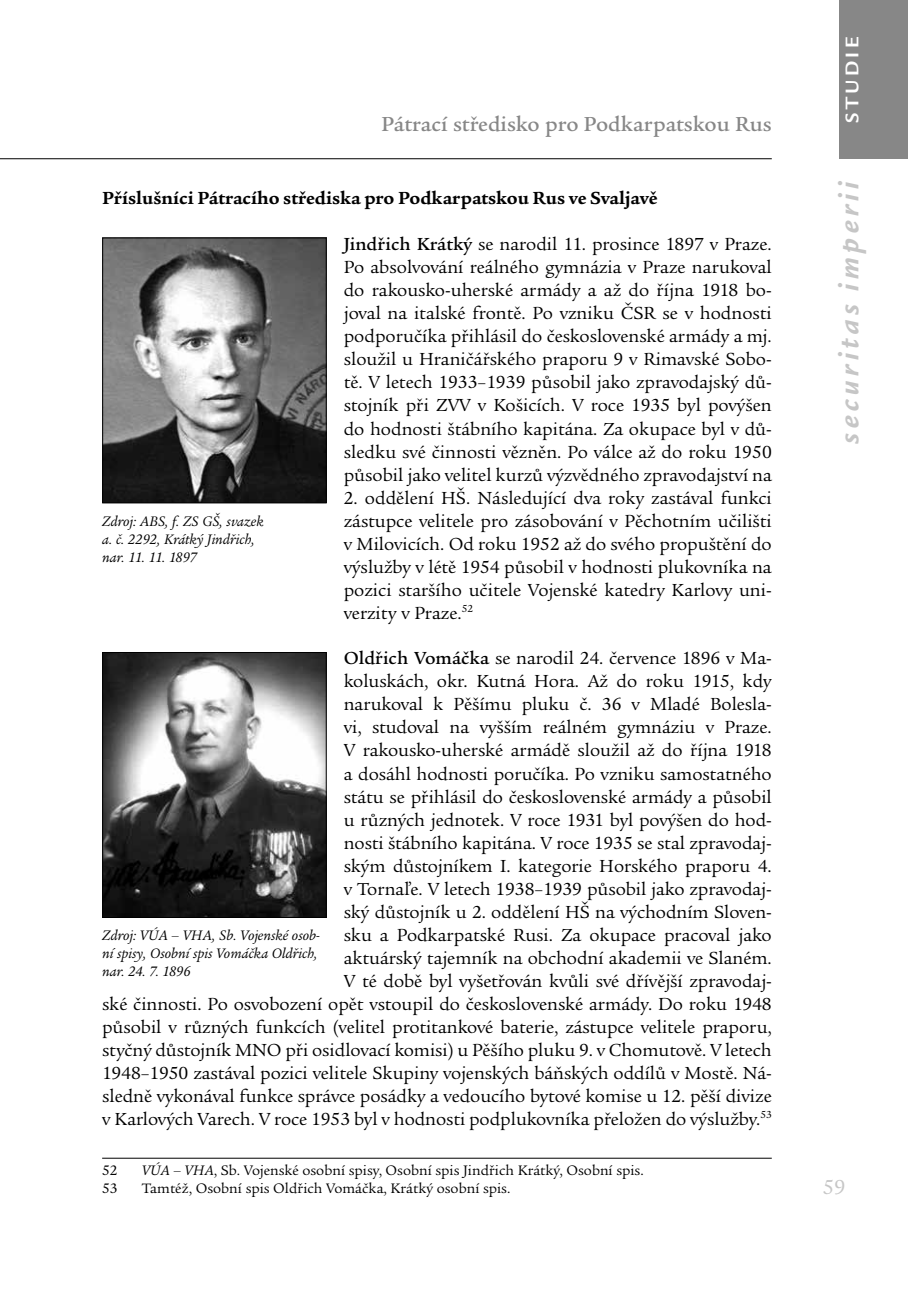
<style>
.page{position:relative;width:908px;height:1304px;background:#fff}
.page>*{position:absolute;margin:0;border:0;box-sizing:border-box;transform-origin:0 0}
.t1{font:italic 700 30px "Legacy Sans Itc TOT";letter-spacing:.15em;color:#c6c6c6}
.t2{font:500 22px "Legacy Serif Itc TOT";color:#878787}
.t3{font:22px "Legacy Serif Itc TOT";color:#c6c6c6}
.t4{font:700 20px "Legacy Sans Itc TOT";letter-spacing:.165em;color:#fff}
.t5{font:19px/23px "Legacy Serif Itc TOT";letter-spacing:-.005em;color:#000;text-align:justify}
.t6{font:700 19px "Legacy Serif Itc TOT";color:#000}
.t7{font:italic 15px/18px "Legacy Serif Itc TOT";color:#000}
.t8{font:15px "Legacy Serif Itc TOT";color:#000}
.s1{font-weight:500}
.s2{font-style:italic}
</style>
<div class="page">
<hr style="left:0;top:158px;width:771px;height:1px;background:#000">
<div style="left:839px;top:0;width:68px;height:159px;background:#878787"></div>
<img style="left:104px;top:654px;width:220px;height:262px">
<div style="left:102px;top:652px;width:224px;height:266px;border:1px solid #000"></div>
<img style="left:104px;top:239px;width:220px;height:262px">
<div style="left:102px;top:237px;width:224px;height:266px;border:1px solid #000"></div>
<hr style="left:102px;top:1158px;width:669px;height:1px;background:#000">
<p class="t2" style="left:381px;top:111px;width:392px">Pátrací středisko pro Podkarpatskou Rus</p>
<p class="t6" style="left:102px;top:187px;width:556px">Příslušníci Pátracího střediska pro Podkarpatskou Rus ve Svaljavě</p>
<p class="t5" style="left:343px;top:234px;width:429px"><span class="s1">Jindřich Krátký</span> se narodil 11. prosince 1897 v Praze.<br>Po absolvování reálného gymnázia v Praze narukoval do rakousko‑uherské armády a až do října 1918 bo‑ joval na italské frontě. Po vzniku ČSR se v hodnosti podporučíka přihlásil do československé armády a mj. sloužil u Hraničářského praporu 9 v Rimavské Sobo‑ tě. V letech 1933–1939 působil jako zpravodajský dů‑ stojník při ZVV v Košicích. V roce 1935 byl povýšen do hodnosti štábního kapitána. Za okupace byl v dů‑ sledku své činnosti vězněn. Po válce až do roku 1950 působil jako velitel kurzů výzvědného zpravodajství na</p>
<p class="t5" style="left:343px;top:487px;width:429px">2. oddělení HŠ. Následující dva roky zastával funkci zástupce velitele pro zásobování v Pěchotním učilišti v Milovicích. Od roku 1952 až do svého propuštění do výslužby v létě 1954 působil v hodnosti plukovníka na pozici staršího učitele Vojenské katedry Karlovy uni‑ verzity v Praze.<sup>52</sup></p>
<p class="t5" style="left:102px;top:648px;width:671px;text-align:right"><span class="s1">Oldřich Vomáčka</span> se narodil 24. července 1896 v Ma‑<br>koluskách, okr. Kutná Hora. Až do roku 1915, kdy<br>narukoval k Pěšímu pluku č. 36 v Mladé Bolesla‑<br>vi, studoval na vyšším reálném gymnáziu v Praze.<br>V rakousko‑uherské armádě sloužil až do října 1918<br>a dosáhl hodnosti poručíka. Po vzniku samostatného<br>státu se přihlásil do československé armády a působil<br>u různých jednotek. V roce 1931 byl povýšen do hod‑<br>nosti štábního kapitána. V roce 1935 se stal zpravodaj‑<br>ským důstojníkem I. kategorie Horského praporu 4.<br>v Tornaľe. V letech 1938–1939 působil jako zpravodaj‑<br>ský důstojník u 2. oddělení HŠ na východním Sloven‑<br>sku a Podkarpatské Rusi. Za okupace pracoval jako<br>aktuárský tajemník na obchodní akademii ve Slaném.<br>V té době byl vyšetřován kvůli své dřívější zpravodaj‑<br>ské činnosti. Po osvobození opět vstoupil do československé armády. Do roku 1948 působil v různých funkcích (velitel protitankové baterie, zástupce velitele praporu, styčný důstojník MNO při osidlovací komisi) u Pěšího pluku 9. v Chomutově. V letech 1948–1950 zastával pozici velitele Skupiny vojenských báňských oddílů v Mostě. Ná‑ sledně vykonával funkce správce posádky a vedoucího bytové komise u 12. pěší divize v Karlových Varech. V roce 1953 byl v hodnosti podplukovníka přeložen do výslužby.<sup>53</sup></p>
<p class="t8" style="left:102px;top:1162px;width:17px">52</p>
<p class="t8" style="left:142px;top:1162px;width:503px"><span class="s2">VÚA – VHA</span>, Sb. Vojenské osobní spisy, Osobní spis Jindřich Krátký, Osobní spis.</p>
<p class="t8" style="left:102px;top:1180px;width:17px">53</p>
<p class="t8" style="left:142px;top:1180px;width:370px">Tamtéž, Osobní spis Oldřich Vomáčka, Krátký osobní spis.</p>
<p class="t7" style="left:102px;top:513px;width:163px">Zdroj: ABS, f. ZS GŠ, svazek a. č. 2292, Krátký Jindřich, nar. 11. 11. 1897</p>
<p class="t7" style="left:102px;top:927px;width:219px">Zdroj: VÚA – VHA, Sb. Vojenské osob&shy;ní spisy, Osobní spis Vomáčka Oldřich, nar. 24. 7. 1896</p>
<p class="t4" style="left:840px;top:123px;width:87px;rotate:-90deg">STUDIE</p>
<h1 class="t1" style="left:830px;top:443px;width:264px;rotate:-90deg">securitas imperii</h1>
<p class="t3" style="left:822px;top:1174px;width:24px">59</p>
</div>
